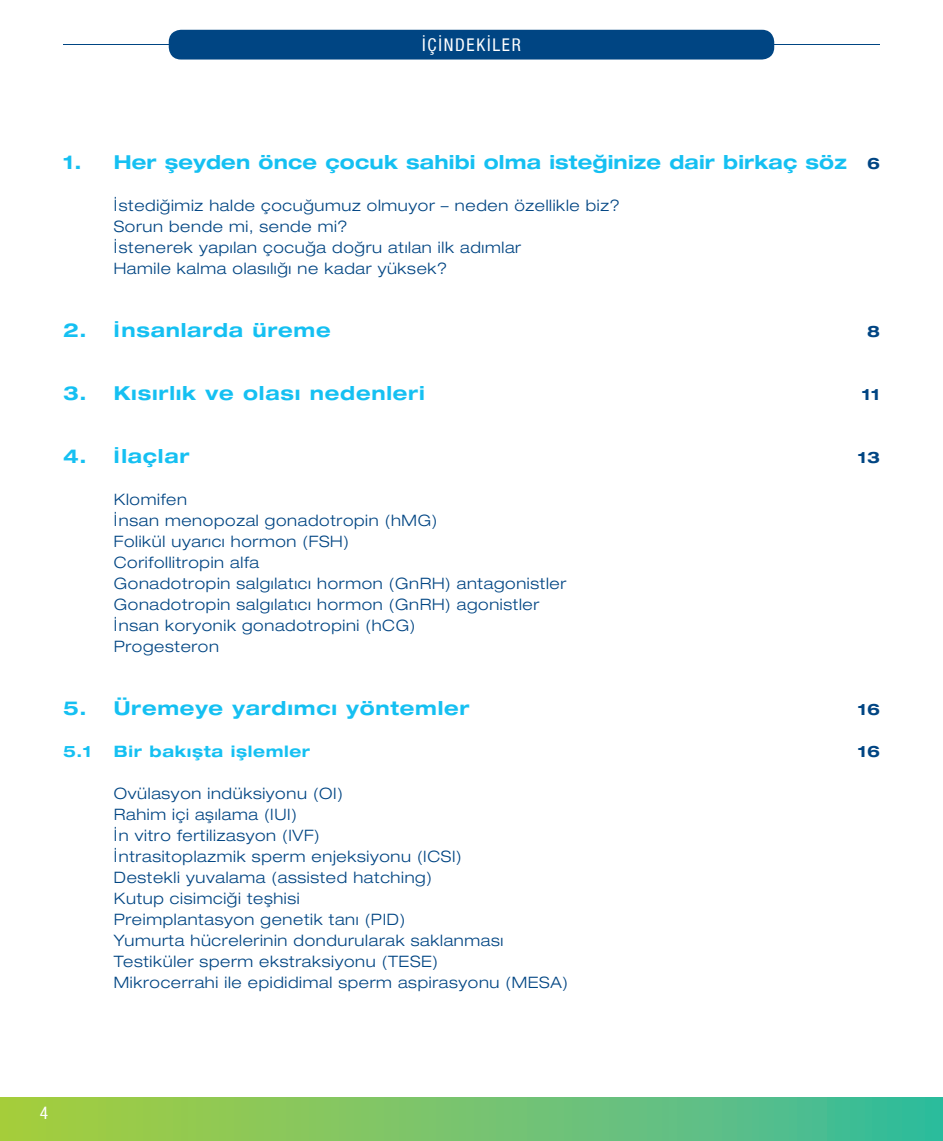
<style>
.page{position:relative;width:943px;height:1141px;background:#fff}
.page>*{position:absolute;margin:0;border:0;box-sizing:border-box;transform-origin:0 0}
.t1{font:700 expanded 19.25px "Helvetica Neue LT Pro";letter-spacing:.04em;color:#15c0f2}
.t2{font:700 expanded 19.25px "Helvetica Neue LT Pro";letter-spacing:.01em;color:#15c0f2}
.t3{font:condensed 17.5px "Helvetica Neue LT Com";letter-spacing:.1em;color:#fff}
.t4{font:300 expanded 15.75px/21px "Helvetica Neue LT Pro";letter-spacing:.04em;color:#004583}
.t5{font:700 expanded 15.75px "Helvetica Neue LT Pro";letter-spacing:.04em;color:#15c0f2}
.t6{font:700 expanded 15.75px "Helvetica Neue LT Pro";letter-spacing:.04em;color:#004583}
.s1{font-size:15.75px;color:#004583}
.s2{font-size:17.5px}
</style>
<div class="page">
<svg style="left:0;top:1098px;width:943px;height:43px;background:#73c36e"></svg>
<hr style="left:63px;top:44px;width:817px;height:1px;background:#004583">
<div style="left:169px;top:30px;width:605px;height:30px;background:#004583;border-radius:12px"></div>
<p class="t3" style="left:422px;top:34px;width:100px">İÇİNDEKİLER</p>
<p class="t2" style="left:63px;top:150px;width:818px">1. Her şeyden önce çocuk sahibi olma isteğinize dair birkaç söz <span class="s1">6</span></p>
<p class="t4" style="left:114px;top:195px;width:508px">İstediğimiz halde çocuğumuz olmuyor – neden özellikle biz?</p>
<p class="t4" style="left:114px;top:216px;width:235px">Sorun bende mi, sende mi?</p>
<p class="t4" style="left:114px;top:237px;width:409px">İstenerek yapılan çocuğa doğru atılan ilk adımlar</p>
<p class="t4" style="left:114px;top:258px;width:335px">Hamile kalma olasılığı ne kadar yüksek?</p>
<p class="t1" style="left:63px;top:318px;width:269px">2. <span class="s2">İ</span>nsanlarda üreme</p>
<p class="t6" style="left:867px;top:322px;width:14px">8</p>
<p class="t1" style="left:63px;top:381px;width:363px">3. Kısırlık ve olası nedenleri</p>
<p class="t6" style="left:861px;top:385px;width:20px">11</p>
<p class="t1" style="left:63px;top:444px;width:128px">4. <span class="s2">İ</span>laçlar</p>
<p class="t6" style="left:857px;top:448px;width:24px">13</p>
<p class="t4" style="left:114px;top:489px;width:75px">Klomifen</p>
<p class="t4" style="left:114px;top:510px;width:325px">İnsan menopozal gonadotropin (hMG)</p>
<p class="t4" style="left:114px;top:531px;width:237px">Folikül uyarıcı hormon (FSH)</p>
<p class="t4" style="left:114px;top:552px;width:147px">Corifollitropin alfa</p>
<p class="t4" style="left:114px;top:573px;width:454px">Gonadotropin salgılatıcı hormon (GnRH) antagonistler</p>
<p class="t4" style="left:114px;top:594px;width:427px">Gonadotropin salgılatıcı hormon (GnRH) agonistler</p>
<p class="t4" style="left:114px;top:615px;width:303px">İnsan koryonik gonadotropini (hCG)</p>
<p class="t4" style="left:114px;top:636px;width:107px">Progesteron</p>
<p class="t1" style="left:63px;top:696px;width:408px">5. Üremeye yardımcı yöntemler</p>
<p class="t6" style="left:857px;top:700px;width:24px">16</p>
<p class="t5" style="left:63px;top:742px;width:30px">5.1</p>
<p class="t5" style="left:114px;top:742px;width:198px">Bir bakışta işlemler</p>
<p class="t6" style="left:857px;top:742px;width:24px">16</p>
<p class="t4" style="left:114px;top:783px;width:231px">Ovülasyon indüksiyonu (OI)</p>
<p class="t4" style="left:114px;top:804px;width:185px">Rahim içi aşılama (IUI)</p>
<p class="t4" style="left:114px;top:825px;width:207px">İn vitro fertilizasyon (IVF)</p>
<p class="t4" style="left:114px;top:846px;width:349px">İntrasitoplazmik sperm enjeksiyonu (ICSI)</p>
<p class="t4" style="left:114px;top:867px;width:319px">Destekli yuvalama (assisted hatching)</p>
<p class="t4" style="left:114px;top:888px;width:187px">Kutup cisimciği teşhisi</p>
<p class="t4" style="left:114px;top:909px;width:293px">Preimplantasyon genetik tanı (PID)</p>
<p class="t4" style="left:114px;top:930px;width:391px">Yumurta hücrelerinin dondurularak saklanması</p>
<p class="t4" style="left:114px;top:951px;width:455px">Testiküler sperm ekstraksiyonu (TESE)<br>Mikrocerrahi ile epididimal sperm aspirasyonu (MESA)</p>
<p class="t3" style="left:40px;top:1102px;width:10px">4</p>
</div>
